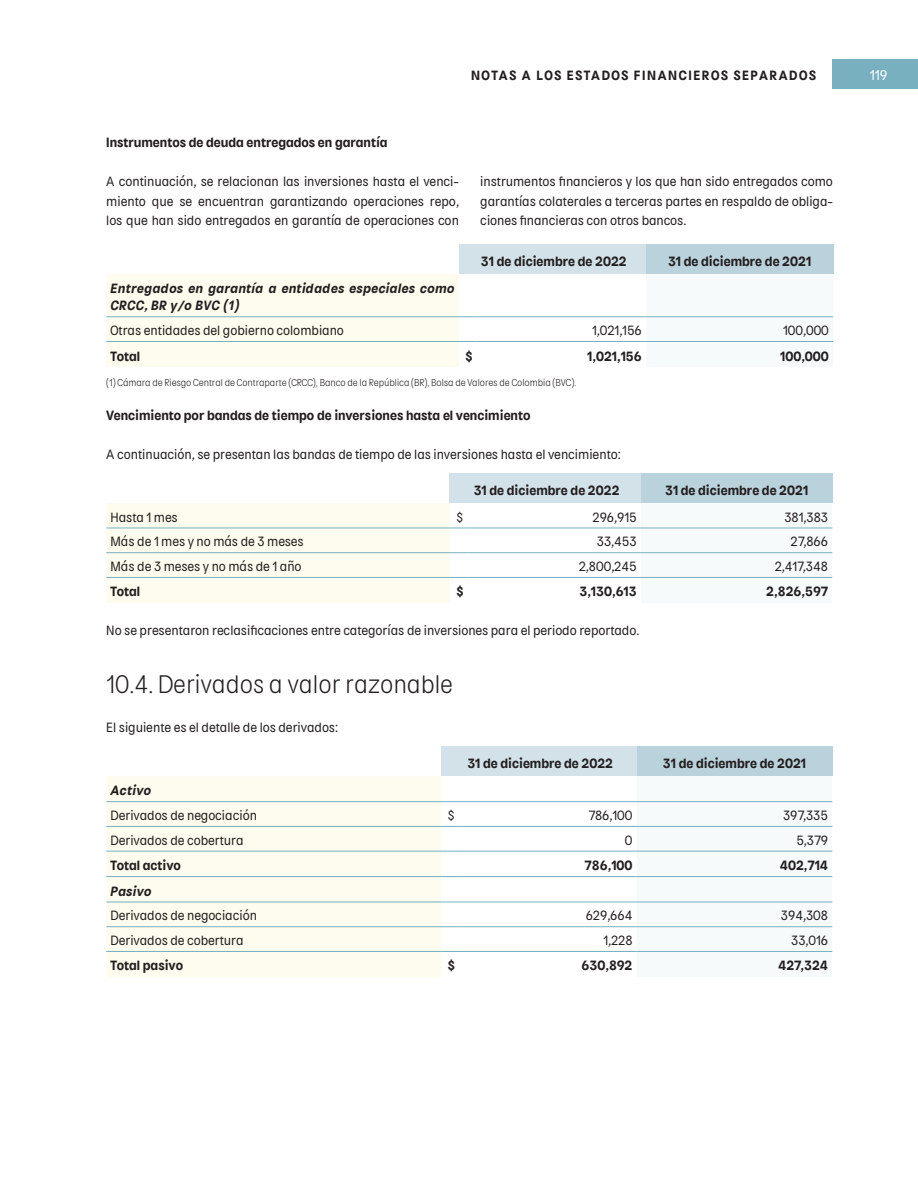
<style>
.page{position:relative;width:918px;height:1188px;background:#fff}
.page>*{position:absolute;margin:0;border:0;box-sizing:border-box;transform-origin:0 0}
.t1{font:300 27px "Kiffo BDB";color:#231f20}
.t2{font:15px "Kiffo BDB";color:#fff}
.t3{font:14.25px/19.5px "Kiffo BDB";color:#231f20;text-align:justify}
.t4{font:600 14.25px "Kiffo BDB";color:#231f20}
.t5{font:italic 600 14.25px/17.1px "Kiffo BDB";color:#231f20}
.t6{font:600 14.25px "Kiffo BDB";letter-spacing:.11em;color:#231f20}
.t7{font:300 10.5px "Kiffo BDB";color:#231f20}
</style>
<div class="page">
<div style="left:833px;top:59px;width:85px;height:30px;background:#79b0bf"></div>
<div style="left:459px;top:245px;width:187px;height:29px;background:#d3e2e8"></div>
<div style="left:646px;top:245px;width:187px;height:29px;background:#bad2db"></div>
<svg style="left:646px;top:316px;width:187px;height:1px"></svg>
<hr style="left:476px;top:317px;width:170px;height:1px;background:#79b0bf">
<hr style="left:646px;top:317px;width:187px;height:1px;background:#79b0bf">
<svg style="left:106px;top:274px;width:370px;height:93px;background:#fbfaed"></svg>
<hr style="left:476px;top:341px;width:170px;height:1px;background:#79b0bf">
<hr style="left:646px;top:341px;width:187px;height:1px;background:#79b0bf">
<div style="left:450px;top:474px;width:191px;height:29px;background:#d3e2e8"></div>
<div style="left:641px;top:474px;width:191px;height:29px;background:#bad2db"></div>
<div style="left:641px;top:527px;width:191px;height:50px;background:#f6fafa"></div>
<hr style="left:468px;top:528px;width:173px;height:1px;background:#79b0bf">
<hr style="left:641px;top:528px;width:191px;height:1px;background:#79b0bf">
<hr style="left:468px;top:552px;width:173px;height:1px;background:#79b0bf">
<hr style="left:641px;top:552px;width:191px;height:1px;background:#79b0bf">
<svg style="left:106px;top:503px;width:362px;height:100px;background:#faf9ed"></svg>
<hr style="left:468px;top:577px;width:173px;height:1px;background:#79b0bf">
<hr style="left:641px;top:577px;width:191px;height:1px;background:#79b0bf">
<div style="left:441px;top:747px;width:196px;height:29px;background:#d3e2e8"></div>
<div style="left:637px;top:747px;width:195px;height:29px;background:#bad2db"></div>
<div style="left:106px;top:776px;width:335px;height:201px;background:#fefcee"></div>
<div style="left:637px;top:802px;width:195px;height:149px;background:#f6fafa"></div>
<hr style="left:106px;top:801px;width:335px;height:1px;background:#79b0bf">
<svg style="left:441px;top:801px;width:18px;height:1px"></svg>
<hr style="left:459px;top:801px;width:178px;height:1px;background:#79b0bf">
<hr style="left:637px;top:801px;width:195px;height:1px;background:#79b0bf">
<hr style="left:106px;top:826px;width:335px;height:1px;background:#79b0bf">
<svg style="left:441px;top:826px;width:18px;height:1px"></svg>
<hr style="left:459px;top:826px;width:178px;height:1px;background:#79b0bf">
<hr style="left:637px;top:826px;width:195px;height:1px;background:#79b0bf">
<hr style="left:106px;top:851px;width:335px;height:1px;background:#79b0bf">
<svg style="left:441px;top:851px;width:18px;height:1px"></svg>
<hr style="left:459px;top:851px;width:178px;height:1px;background:#79b0bf">
<hr style="left:637px;top:851px;width:195px;height:1px;background:#79b0bf">
<hr style="left:106px;top:876px;width:335px;height:1px;background:#79b0bf">
<svg style="left:441px;top:876px;width:18px;height:1px"></svg>
<hr style="left:459px;top:876px;width:178px;height:1px;background:#79b0bf">
<hr style="left:637px;top:876px;width:195px;height:1px;background:#79b0bf">
<hr style="left:106px;top:902px;width:335px;height:1px;background:#79b0bf">
<svg style="left:441px;top:902px;width:18px;height:1px"></svg>
<hr style="left:459px;top:902px;width:178px;height:1px;background:#79b0bf">
<hr style="left:637px;top:902px;width:195px;height:1px;background:#79b0bf">
<hr style="left:106px;top:926px;width:335px;height:1px;background:#79b0bf">
<svg style="left:441px;top:926px;width:18px;height:1px"></svg>
<hr style="left:459px;top:926px;width:178px;height:1px;background:#79b0bf">
<hr style="left:637px;top:926px;width:195px;height:1px;background:#79b0bf">
<hr style="left:106px;top:951px;width:335px;height:1px;background:#79b0bf">
<svg style="left:441px;top:951px;width:18px;height:1px"></svg>
<hr style="left:459px;top:951px;width:178px;height:1px;background:#79b0bf">
<hr style="left:637px;top:951px;width:195px;height:1px;background:#79b0bf">
<p class="t6" style="left:471px;top:68px;width:346px">NOTAS A LOS ESTADOS FINANCIEROS SEPARADOS</p>
<p class="t2" style="left:870px;top:67px;width:19px">119</p>
<p class="t4" style="left:106px;top:134px;width:283px">Instrumentos de deuda entregados en garantía</p>
<p class="t3" style="left:106px;top:172px;width:354px">A continuación, se relacionan las inversiones hasta el venci&shy;miento que se encuentran garantizando operaciones repo, los que han sido entregados en garantía de operaciones con</p>
<p class="t3" style="left:480px;top:172px;width:354px">instrumentos financieros y los que han sido entregados como garantías colaterales a terceras partes en respaldo de obliga&shy;ciones financieras con otros bancos.</p>
<p class="t4" style="left:481px;top:253px;width:147px">31 de diciembre de 2022</p>
<p class="t4" style="left:668px;top:253px;width:145px">31 de diciembre de 2021</p>
<p class="t5" style="left:111px;top:280px;width:346px">Entregados en garantía a entidades especiales como<br>CRCC, BR y/o BVC (1)</p>
<p class="t3" style="left:111px;top:321px;width:235px">Otras entidades del gobierno colombiano</p>
<p class="t3" style="left:592px;top:321px;width:51px">1,021,156</p>
<p class="t3" style="left:783px;top:321px;width:47px">100,000</p>
<p class="t4" style="left:111px;top:348px;width:31px">Total</p>
<p class="t4" style="left:466px;top:348px;width:8px">$</p>
<p class="t4" style="left:587px;top:348px;width:56px">1,021,156</p>
<p class="t4" style="left:780px;top:348px;width:50px">100,000</p>
<p class="t7" style="left:106px;top:377px;width:472px">(1) Cámara de Riesgo Central de Contraparte (CRCC), Banco de la República (BR), Bolsa de Valores de Colombia (BVC).</p>
<p class="t4" style="left:106px;top:407px;width:426px">Vencimiento por bandas de tiempo de inversiones hasta el vencimiento</p>
<p class="t3" style="left:106px;top:445px;width:516px">A continuación, se presentan las bandas de tiempo de las inversiones hasta el vencimiento:</p>
<p class="t4" style="left:474px;top:482px;width:147px">31 de diciembre de 2022</p>
<p class="t4" style="left:665px;top:482px;width:145px">31 de diciembre de 2021</p>
<p class="t3" style="left:111px;top:507px;width:69px">Hasta 1 mes</p>
<p class="t3" style="left:457px;top:507px;width:8px">$</p>
<p class="t3" style="left:593px;top:507px;width:46px">296,915</p>
<p class="t3" style="left:784px;top:507px;width:45px">381,383</p>
<p class="t3" style="left:111px;top:532px;width:195px">Más de 1 mes y no más de 3 meses</p>
<p class="t3" style="left:597px;top:532px;width:41px">33,453</p>
<p class="t3" style="left:791px;top:532px;width:39px">27,866</p>
<p class="t3" style="left:111px;top:557px;width:193px">Más de 3 meses y no más de 1 año</p>
<p class="t3" style="left:579px;top:557px;width:59px">2,800,245</p>
<p class="t3" style="left:775px;top:557px;width:55px">2,417,348</p>
<p class="t4" style="left:111px;top:584px;width:31px">Total</p>
<p class="t4" style="left:457px;top:584px;width:8px">$</p>
<p class="t4" style="left:579px;top:584px;width:59px">3,130,613</p>
<p class="t4" style="left:766px;top:584px;width:63px">2,826,597</p>
<p class="t3" style="left:106px;top:620px;width:535px">No se presentaron reclasificaciones entre categorías de inversiones para el periodo reportado.</p>
<h1 class="t1" style="left:106px;top:670px;width:348px">10.4. Derivados a valor razonable</h1>
<p class="t3" style="left:106px;top:718px;width:233px">El siguiente es el detalle de los derivados:</p>
<p class="t4" style="left:467px;top:755px;width:147px">31 de diciembre de 2022</p>
<p class="t4" style="left:663px;top:755px;width:145px">31 de diciembre de 2021</p>
<p class="t5" style="left:111px;top:782px;width:42px">Activo</p>
<p class="t3" style="left:111px;top:806px;width:148px">Derivados de negociación</p>
<p class="t3" style="left:448px;top:806px;width:8px">$</p>
<p class="t3" style="left:588px;top:806px;width:46px">786,100</p>
<p class="t3" style="left:783px;top:806px;width:47px">397,335</p>
<p class="t3" style="left:111px;top:831px;width:135px">Derivados de cobertura</p>
<p class="t3" style="left:625px;top:831px;width:9px">0</p>
<p class="t3" style="left:796px;top:831px;width:33px">5,379</p>
<p class="t4" style="left:111px;top:857px;width:72px">Total activo</p>
<p class="t4" style="left:585px;top:857px;width:49px">786,100</p>
<p class="t4" style="left:780px;top:857px;width:50px">402,714</p>
<p class="t5" style="left:111px;top:882px;width:43px">Pasivo</p>
<p class="t3" style="left:111px;top:906px;width:148px">Derivados de negociación</p>
<p class="t3" style="left:586px;top:906px;width:48px">629,664</p>
<p class="t3" style="left:781px;top:906px;width:49px">394,308</p>
<p class="t3" style="left:111px;top:931px;width:135px">Derivados de cobertura</p>
<p class="t3" style="left:603px;top:931px;width:31px">1,228</p>
<p class="t3" style="left:791px;top:931px;width:38px">33,016</p>
<p class="t4" style="left:111px;top:958px;width:74px">Total pasivo</p>
<p class="t4" style="left:448px;top:958px;width:8px">$</p>
<p class="t4" style="left:582px;top:958px;width:52px">630,892</p>
<p class="t4" style="left:778px;top:958px;width:51px">427,324</p>
</div>
